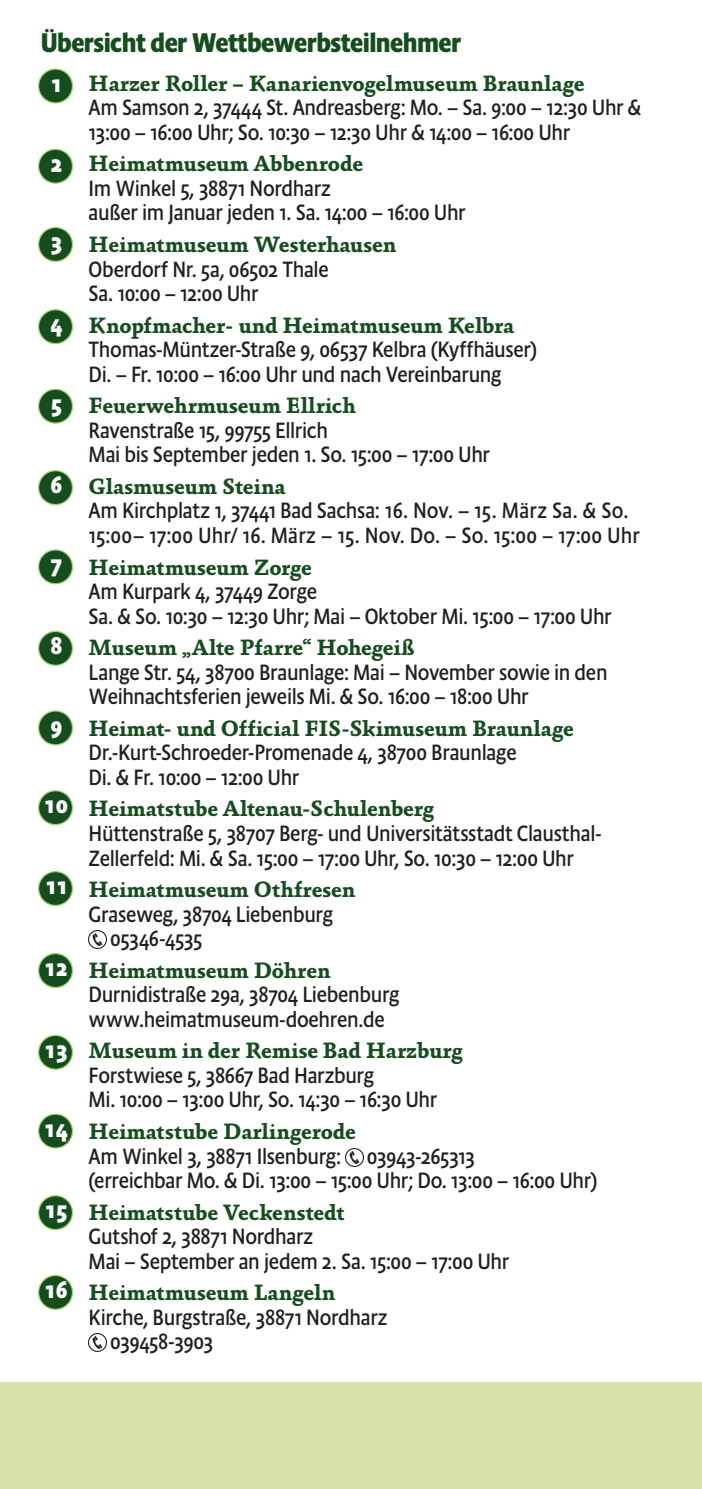
<style>
.page{position:relative;width:702px;height:1489px;background:#fff}
.page>*{position:absolute;margin:0;border:0;box-sizing:border-box;transform-origin:0 0}
.t1{font:700 27.5px "Absara Sans Head OT";letter-spacing:-.02em;color:#164d1f}
.t2{font:700 24.5px "Absara Sans Head OT";letter-spacing:.05em;color:#fff}
.t3{font:22.5px/24.5px "Absara Sans Head OT";letter-spacing:-.015em;color:#231f20}
.t4{font:700 22.5px "Absara";letter-spacing:-.005em;color:#164d1f}
.s1{font-family:"Absara Sans Head OT";font-weight:400}
.s2{font-family:"Absara Sans Head OT";font-weight:400;color:#231f20}
</style>
<div class="page">
<div style="left:0;top:1382px;width:702px;height:106px;background:#d6e1a7"></div>
<img style="left:89px;top:930px;width:18px;height:18px">
<img style="left:345px;top:1148px;width:18px;height:17px">
<img style="left:89px;top:1333px;width:18px;height:18px">
<div style="left:39px;top:69px;width:33px;height:34px;background:#164d1f;border-radius:50%"></div>
<div style="left:38px;top:68px;width:35px;height:36px;border:1px solid #a2d06d;border-radius:50%"></div>
<div style="left:39px;top:149px;width:33px;height:34px;background:#164d1f;border-radius:50%"></div>
<div style="left:38px;top:149px;width:35px;height:35px;border:1px solid #a2d06d;border-radius:50%"></div>
<div style="left:39px;top:227px;width:33px;height:34px;background:#164d1f;border-radius:50%"></div>
<div style="left:38px;top:227px;width:35px;height:35px;border:1px solid #a2d06d;border-radius:50%"></div>
<div style="left:39px;top:310px;width:33px;height:33px;background:#164d1f;border-radius:50%"></div>
<div style="left:38px;top:309px;width:35px;height:35px;border:1px solid #a2d06d;border-radius:50%"></div>
<div style="left:39px;top:389px;width:33px;height:34px;background:#164d1f;border-radius:50%"></div>
<div style="left:38px;top:388px;width:35px;height:36px;border:1px solid #a2d06d;border-radius:50%"></div>
<div style="left:39px;top:470px;width:33px;height:34px;background:#164d1f;border-radius:50%"></div>
<div style="left:38px;top:470px;width:35px;height:35px;border:1px solid #a2d06d;border-radius:50%"></div>
<div style="left:39px;top:550px;width:33px;height:33px;background:#164d1f;border-radius:50%"></div>
<div style="left:38px;top:549px;width:35px;height:35px;border:1px solid #a2d06d;border-radius:50%"></div>
<div style="left:39px;top:631px;width:33px;height:34px;background:#164d1f;border-radius:50%"></div>
<div style="left:38px;top:630px;width:35px;height:36px;border:1px solid #a2d06d;border-radius:50%"></div>
<div style="left:39px;top:711px;width:33px;height:33px;background:#164d1f;border-radius:50%"></div>
<div style="left:38px;top:710px;width:35px;height:35px;border:1px solid #a2d06d;border-radius:50%"></div>
<div style="left:39px;top:790px;width:33px;height:34px;background:#164d1f;border-radius:50%"></div>
<div style="left:38px;top:790px;width:35px;height:35px;border:1px solid #a2d06d;border-radius:50%"></div>
<div style="left:39px;top:871px;width:33px;height:34px;background:#164d1f;border-radius:50%"></div>
<div style="left:38px;top:871px;width:35px;height:35px;border:1px solid #a2d06d;border-radius:50%"></div>
<div style="left:39px;top:953px;width:33px;height:34px;background:#164d1f;border-radius:50%"></div>
<div style="left:38px;top:952px;width:35px;height:36px;border:1px solid #a2d06d;border-radius:50%"></div>
<div style="left:39px;top:1035px;width:33px;height:34px;background:#164d1f;border-radius:50%"></div>
<div style="left:38px;top:1034px;width:35px;height:35px;border:1px solid #a2d06d;border-radius:50%"></div>
<div style="left:39px;top:1114px;width:33px;height:33px;background:#164d1f;border-radius:50%"></div>
<div style="left:38px;top:1113px;width:35px;height:35px;border:1px solid #a2d06d;border-radius:50%"></div>
<div style="left:39px;top:1195px;width:33px;height:34px;background:#164d1f;border-radius:50%"></div>
<div style="left:38px;top:1194px;width:35px;height:36px;border:1px solid #a2d06d;border-radius:50%"></div>
<div style="left:39px;top:1275px;width:33px;height:34px;background:#164d1f;border-radius:50%"></div>
<div style="left:38px;top:1274px;width:35px;height:35px;border:1px solid #a2d06d;border-radius:50%"></div>
<p class="t1" style="left:41px;top:32px;width:422px">Übersicht der Wettbewerbsteilnehmer</p>
<p class="t4" style="left:53px;top:74px;width:532px"><span class="s1">1</span> Harzer Roller – Kanarienvogelmuseum Braunlage</p>
<p class="t3" style="left:89px;top:97px;width:554px">Am Samson 2, 37444 St. Andreasberg: Mo. – Sa. 9:00 – 12:30 Uhr &amp;<br>13:00 – 16:00 Uhr; So. 10:30 – 12:30 Uhr &amp; 14:00 – 16:00 Uhr</p>
<p class="t4" style="left:53px;top:155px;width:311px"><span class="s2">2</span> Heimatmuseum Abbenrode</p>
<p class="t3" style="left:89px;top:177px;width:379px">Im Winkel 5, 38871 Nordharz<br>außer im Januar jeden 1. Sa. 14:00 – 16:00 Uhr</p>
<p class="t4" style="left:53px;top:236px;width:344px"><span class="s2">3</span> Heimatmuseum Westerhausen</p>
<p class="t3" style="left:89px;top:258px;width:242px">Oberdorf Nr. 5a, 06502 Thale<br>Sa. 10:00 – 12:00 Uhr</p>
<p class="t4" style="left:53px;top:316px;width:462px"><span class="s1">4</span> Knopfmacher- und Heimatmuseum Kelbra</p>
<p class="t3" style="left:89px;top:339px;width:450px">Thomas-Müntzer-Straße 9, 06537 Kelbra (Kyffhäuser)<br>Di. – Fr. 10:00 – 16:00 Uhr und nach Vereinbarung</p>
<p class="t4" style="left:53px;top:397px;width:304px"><span class="s1">5</span> Feuerwehrmuseum Ellrich</p>
<p class="t3" style="left:89px;top:419px;width:403px">Ravenstraße 15, 99755 Ellrich<br>Mai bis September jeden 1. So. 15:00 – 17:00 Uhr</p>
<p class="t4" style="left:53px;top:477px;width:234px"><span class="s1">6</span> Glasmuseum Steina</p>
<p class="t3" style="left:89px;top:500px;width:553px">Am Kirchplatz 1, 37441 Bad Sachsa: 16. Nov. – 15. März Sa. &amp; So.<br>15:00– 17:00 Uhr/ 16. März – 15. Nov. Do. – So. 15:00 – 17:00 Uhr</p>
<p class="t4" style="left:53px;top:558px;width:260px"><span class="s1">7</span> Heimatmuseum Zorge</p>
<p class="t3" style="left:89px;top:580px;width:524px">Am Kurpark 4, 37449 Zorge<br>Sa. &amp; So. 10:30 – 12:30 Uhr; Mai – Oktober Mi. 15:00 – 17:00 Uhr</p>
<p class="t4" style="left:53px;top:639px;width:362px"><span class="s1">8</span> Museum „Alte Pfarre“ Hohegeiß</p>
<p class="t3" style="left:89px;top:661px;width:520px">Lange Str. 54, 38700 Braunlage: Mai – November sowie in den<br>Weihnachtsferien jeweils Mi. &amp; So. 16:00 – 18:00 Uhr</p>
<p class="t4" style="left:53px;top:719px;width:522px"><span class="s1">9</span> Heimat- und Official FIS-Skimuseum Braunlage</p>
<p class="t3" style="left:89px;top:742px;width:429px">Dr.-Kurt-Schroeder-Promenade 4, 38700 Braunlage<br>Di. &amp; Fr. 10:00 – 12:00 Uhr</p>
<p class="t4" style="left:53px;top:800px;width:382px"><span class="s1">10</span> Heimatstube Altenau-Schulenberg</p>
<p class="t3" style="left:89px;top:822px;width:514px">Hüttenstraße 5, 38707 Berg- und Universitätsstadt Clausthal-<br>Zellerfeld: Mi. &amp; Sa. 15:00 – 17:00 Uhr, So. 10:30 – 12:00 Uhr</p>
<p class="t4" style="left:53px;top:880px;width:303px"><span class="s1">11</span> Heimatmuseum Othfresen</p>
<p class="t3" style="left:110px;top:903px;width:225px;text-indent:-21px">Graseweg, 38704 Liebenburg<br>05346-4535</p>
<p class="t4" style="left:53px;top:961px;width:279px"><span class="s1">12</span> Heimatmuseum Döhren</p>
<p class="t3" style="left:89px;top:983px;width:312px">Durnidistraße 29a, 38704 Liebenburg www.heimatmuseum-doehren.de</p>
<p class="t4" style="left:53px;top:1042px;width:411px"><span class="s1">13</span> Museum in der Remise Bad Harzburg</p>
<p class="t3" style="left:89px;top:1064px;width:350px">Forstwiese 5, 38667 Bad Harzburg<br>Mi. 10:00 – 13:00 Uhr, So. 14:30 – 16:30 Uhr</p>
<p class="t4" style="left:53px;top:1122px;width:304px"><span class="s1">14</span> Heimatstube Darlingerode</p>
<p class="t3" style="left:89px;top:1144px;width:510px">Am Winkel 3, 38871 Ilsenburg: 03943-265313<br>(erreichbar Mo. &amp; Di. 13:00 – 15:00 Uhr; Do. 13:00 – 16:00 Uhr)</p>
<p class="t4" style="left:53px;top:1203px;width:293px"><span class="s1">15</span> Heimatstube Veckenstedt</p>
<p class="t3" style="left:89px;top:1225px;width:422px">Gutshof 2, 38871 Nordharz<br>Mai – September an jedem 2. Sa. 15:00 – 17:00 Uhr</p>
<p class="t4" style="left:53px;top:1283px;width:283px"><span class="s1">16</span> Heimatmuseum Langeln</p>
<p class="t3" style="left:110px;top:1306px;width:279px;text-indent:-21px">Kirche, Burgstraße, 38871 Nordharz<br>039458-3903</p>
<p class="t2" style="left:52px;top:74px;width:11px">1</p>
<p class="t2" style="left:51px;top:154px;width:13px">2</p>
<p class="t2" style="left:51px;top:232px;width:13px">3</p>
<p class="t2" style="left:50px;top:315px;width:14px">4</p>
<p class="t2" style="left:51px;top:394px;width:12px">5</p>
<p class="t2" style="left:50px;top:475px;width:13px">6</p>
<p class="t2" style="left:51px;top:555px;width:13px">7</p>
<p class="t2" style="left:50px;top:636px;width:13px">8</p>
<p class="t2" style="left:50px;top:716px;width:13px">9</p>
<p class="t2" style="left:45px;top:795px;width:25px">10</p>
<p class="t2" style="left:46px;top:876px;width:22px">11</p>
<p class="t2" style="left:45px;top:958px;width:24px">12</p>
<p class="t2" style="left:45px;top:1040px;width:24px">13</p>
<p class="t2" style="left:45px;top:1119px;width:24px">14</p>
<p class="t2" style="left:46px;top:1200px;width:23px">15</p>
<p class="t2" style="left:45px;top:1280px;width:24px">16</p>
</div>
